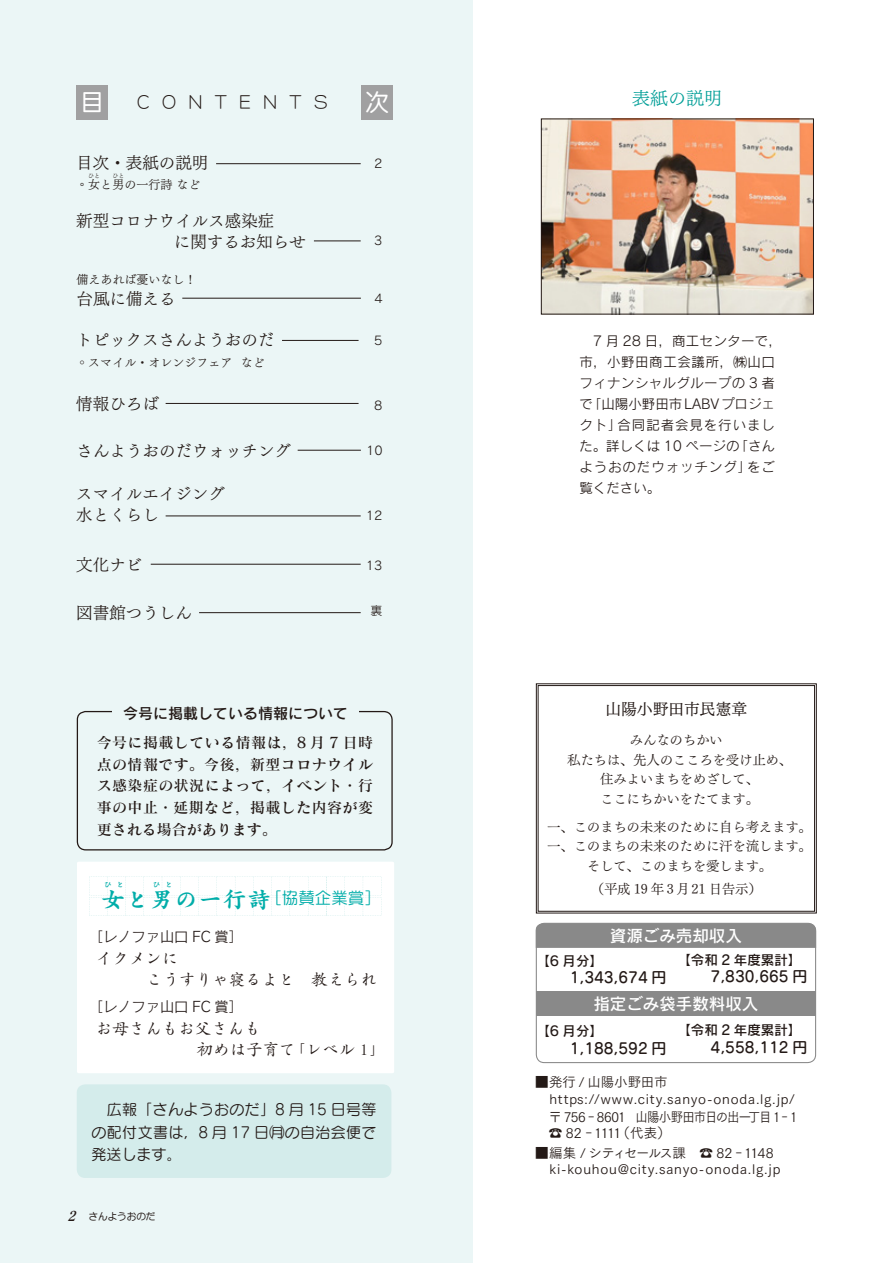
<style>
.page{position:relative;width:893px;height:1263px;background:#fff}
.page>*{position:absolute;margin:0;border:0;box-sizing:border-box;transform-origin:0 0}
.t1{font:24px "Anito Std M";color:#fff}
.t2{font:22.5px "Greco Std B";letter-spacing:.08em;color:#00ada9}
.t3{font:18px "Tsuku Min Pro LB";color:#009e97}
.t4{font:16.5px "Tsuku Min Pro LB";color:#231916}
.t5{font:16.5px "Greco Std M";color:#231916}
.いんふぉ本文{font:16.5px "Rodin Pro DB";color:#fff}
.t6{font:16.5px "Anito Std L";letter-spacing:.735em;color:#231916}
.t7{font:16.5px "Seurat Pro M";color:#00ada9}
.t8{font:15.75px "Tsuku Min Pro RB";color:#231916}
.t9{font:15px/21.8px "Matisse Pro N DB";letter-spacing:.03em;color:#231916;text-align:justify}
.t10{font:15px/22.5px "Seurat Pro M";letter-spacing:.025em;color:#231916;text-align:justify}
.t11{font:15px "Seurat Pro DB";color:#231916}
.t12{font:15px "Rodin Pro DB";color:#231916}
.t13{font:14.25px "Rodin Pro M";color:#231916}
.t14{font:13.5px "Tsuku Min Pro R";letter-spacing:-.02em;color:#231916}
.t15{font:13.5px/21px "Rodin Pro M";letter-spacing:.025em;color:#231916}
.t16{font:13.5px "Tsuku Go Pro R";letter-spacing:.06em;color:#231916}
.t17{font:13.5px "Rodin Pro N DB";color:#231916}
.t18{font:13.5px "Tsuku Go Pro R";letter-spacing:-.065em;color:#231916;scale:.96 1}
.t19{font:13.5px "Tsuku Go Pro R";letter-spacing:-.08em;color:#231916}
.t20{font:13.5px "Tsuku Go Pro R";letter-spacing:.015em;color:#231916}
.t21{font:13.5px "Tsuku Go Pro R";letter-spacing:-.015em;color:#231916}
.t22{font:12px "Tsuku Min Pro LB";color:#231916}
.t23{font:12px "Rodin Pro M";color:#231916}
.t24{font:9.75px "Anito Std M";letter-spacing:-.02em;color:#231916}
.t25{font:7.5px "Greco Std B";color:#00ada9}
.t26{font:6px "Tsuku Min Pro LB";color:#231916}
.s1{font-family:"Rodin Pro N M"}
.s2{font-family:"Matisse Eleganto Pro B";font-style:italic;font-size:13.5px}
</style>
<div class="page">
<svg style="left:536px;top:683px;width:281px;height:230px"></svg>
<div style="left:538px;top:685px;width:277px;height:226px;border:1px solid #231916"></div>
<div style="left:0;top:0;width:472px;height:1263px;background:#ebf6f6"></div>
<img style="left:543px;top:121px;width:269px;height:191px">
<div style="left:541px;top:119px;width:273px;height:195px;border:1px solid #231916"></div>
<div style="left:77px;top:1084px;width:314px;height:94px;background:#d4eceb;border-radius:9px"></div>
<div style="left:77px;top:862px;width:317px;height:211px;background:#fff;border-radius:2px"></div>
<svg style="left:89px;top:876px;width:293px;height:40px"></svg>
<div style="left:77px;top:711px;width:316px;height:139px;border:1px solid #231916;border-radius:8px"></div>
<div style="left:112px;top:706px;width:247px;height:15px;background:#ebf6f6"></div>
<div style="left:536px;top:991px;width:279px;height:25px;background:#898989"></div>
<div style="left:536px;top:923px;width:280px;height:25px;background:#898989"></div>
<div style="left:536px;top:923px;width:280px;height:140px;border:1px solid #898989;border-radius:8px"></div>
<div style="left:76px;top:85px;width:32px;height:34px;background:#a0a0a1"></div>
<div style="left:361px;top:85px;width:32px;height:34px;background:#a0a0a1"></div>
<hr style="left:314px;top:241px;width:47px;height:1px;background:#231916">
<hr style="left:166px;top:403px;width:193px;height:1px;background:#231916">
<hr style="left:282px;top:340px;width:77px;height:1px;background:#231916">
<hr style="left:151px;top:564px;width:210px;height:1px;background:#231916">
<hr style="left:199px;top:612px;width:162px;height:1px;background:#231916">
<hr style="left:166px;top:516px;width:195px;height:1px;background:#231916">
<hr style="left:182px;top:298px;width:179px;height:1px;background:#231916">
<hr style="left:298px;top:450px;width:63px;height:1px;background:#231916">
<hr style="left:216px;top:163px;width:145px;height:1px;background:#231916">
<p class="t1" style="left:80px;top:87px;width:25px">目</p>
<p class="t6" style="left:137px;top:91px;width:192px">CONTENTS</p>
<p class="t1" style="left:365px;top:87px;width:25px">次</p>
<p class="t3" style="left:632px;top:82px;width:91px">表紙の説明</p>
<p class="t4" style="left:76px;top:148px;width:133px">目次・表紙の説明</p>
<p class="t22" style="left:76px;top:173px;width:126px"><span class="s1">◦</span>女と男の一行詩 など</p>
<p class="t26" style="left:88px;top:170px;width:13px">ひと</p>
<p class="t26" style="left:112px;top:170px;width:13px">ひと</p>
<p class="t23" style="left:374px;top:156px;width:10px">2</p>
<p class="t4" style="left:76px;top:206px;width:199px">新型コロナウイルス感染症</p>
<p class="t4" style="left:174px;top:227px;width:133px">に関するお知らせ</p>
<p class="t23" style="left:374px;top:233px;width:10px">3</p>
<p class="t22" style="left:77px;top:269px;width:122px">備えあれば憂いなし！</p>
<p class="t4" style="left:77px;top:284px;width:101px">台風に備える</p>
<p class="t23" style="left:374px;top:290px;width:10px">4</p>
<p class="t4" style="left:76px;top:325px;width:199px">トピックスさんようおのだ</p>
<p class="t22" style="left:76px;top:352px;width:190px">◦スマイル・オレンジフェア など</p>
<p class="t23" style="left:374px;top:333px;width:10px">5</p>
<p class="t4" style="left:76px;top:389px;width:84px">情報ひろば</p>
<p class="t23" style="left:374px;top:397px;width:10px">8</p>
<p class="t4" style="left:77px;top:436px;width:216px">さんようおのだウォッチング</p>
<p class="t23" style="left:366px;top:442px;width:18px">10</p>
<p class="t4" style="left:76px;top:479px;width:150px">スマイルエイジング</p>
<p class="t4" style="left:76px;top:500px;width:84px">水とくらし</p>
<p class="t23" style="left:366px;top:508px;width:18px">12</p>
<p class="t4" style="left:76px;top:550px;width:67px">文化ナビ</p>
<p class="t23" style="left:366px;top:557px;width:18px">13</p>
<p class="t4" style="left:76px;top:598px;width:117px">図書館つうしん</p>
<p class="t23" style="left:370px;top:603px;width:13px">裏</p>
<p class="t12" style="left:123px;top:703px;width:227px">今号に掲載している情報について</p>
<p class="t9" style="left:97px;top:731px;width:278px">今号に掲載している情報は，8 月 7 日時点の情報です。今後，新型コロナウイルス感染症の状況によって，イベント・行事の中止・延期など，掲載した内容が変更される場合があります。</p>
<p class="t25" style="left:104px;top:879px;width:21px">ひ と</p>
<p class="t25" style="left:153px;top:879px;width:21px">ひ と</p>
<p class="t2" style="left:102px;top:884px;width:170px">女と男の一行詩</p>
<p class="t7" style="left:265px;top:887px;width:117px">［協賛企業賞］</p>
<p class="t13" style="left:89px;top:927px;width:156px">［レノファ山口 FC 賞］</p>
<p class="t5" style="left:96px;top:948px;width:84px">イクメンに</p>
<p class="t5" style="left:146px;top:969px;width:233px">こうすりゃ寝るよと　教えられ</p>
<p class="t13" style="left:89px;top:997px;width:156px">［レノファ山口 FC 賞］</p>
<p class="t5" style="left:96px;top:1018px;width:167px">お母さんもお父さんも</p>
<p class="t5" style="left:197px;top:1039px;width:190px">初めは子育て「レベル 1」</p>
<p class="t10" style="left:92px;top:1098px;width:286px">　広報「さんようおのだ」8 月 15 日号等の配付文書は，8 月 17 日㈪の自治会便で発送します。</p>
<p class="t24" style="left:67px;top:1210px;width:90px"><span class="s2">2</span> さんようおのだ</p>
<p class="t15" style="left:579px;top:330px;width:204px">　7 月 28 日，商工センターで，市，小野田商工会議所，㈱山口フィナンシャルグループの 3 者で「山陽小野田市 LABVプロジェクト」合同記者会見を行いました。詳しくは 10 ページの「さんようおのだウォッチング」をご覧ください。</p>
<p class="t8" style="left:605px;top:695px;width:143px">山陽小野田市民憲章</p>
<p class="t14" style="left:630px;top:728px;width:94px">みんなのちかい</p>
<p class="t14" style="left:567px;top:747px;width:227px">私たちは、先人のこころを受け止め、</p>
<p class="t14" style="left:600px;top:767px;width:161px">住みよいまちをめざして、</p>
<p class="t14" style="left:600px;top:786px;width:161px">ここにちかいをたてます。</p>
<p class="t14" style="left:547px;top:814px;width:266px">一、このまちの未来のために自ら考えます。</p>
<p class="t14" style="left:547px;top:834px;width:266px">一、このまちの未来のために汗を流します。</p>
<p class="t14" style="left:587px;top:853px;width:187px">そして、このまちを愛します。</p>
<p class="t14" style="left:591px;top:877px;width:173px">（平成 19 年 3 月21 日告示）</p>
<p class="いんふぉ本文" style="left:610px;top:925px;width:133px">資源ごみ売却収入</p>
<p class="t17" style="left:536px;top:952px;width:68px">【6 月分】</p>
<p class="t11" style="left:570px;top:968px;width:98px">1,343,674 円</p>
<p class="t17" style="left:677px;top:951px;width:126px">【令和 2 年度累計】</p>
<p class="t11" style="left:711px;top:967px;width:98px">7,830,665 円</p>
<p class="いんふぉ本文" style="left:593px;top:992px;width:166px">指定ごみ袋手数料収入</p>
<p class="t17" style="left:677px;top:1021px;width:126px">【令和 2 年度累計】</p>
<p class="t11" style="left:711px;top:1037px;width:98px">4,558,112 円</p>
<p class="t17" style="left:536px;top:1022px;width:68px">【6 月分】</p>
<p class="t11" style="left:570px;top:1038px;width:98px">1,188,592 円</p>
<p class="t21" style="left:535px;top:1071px;width:134px">■発行 / 山陽小野田市</p>
<p class="t16" style="left:535px;top:1087px;width:261px">　https://www.city.sanyo-onoda.lg.jp/</p>
<p class="t18" style="left:549px;top:1105px;width:260px">〒 756‐8601 山陽小野田市日の出一丁目 1‐1</p>
<p class="t20" style="left:535px;top:1122px;width:137px">　☎ 82‐1111（代表）</p>
<p class="t19" style="left:535px;top:1141px;width:240px">■編集 / シティセールス課　☎ 82‐1148</p>
<p class="t16" style="left:535px;top:1158px;width:247px">　ki-kouhou@city.sanyo-onoda.lg.jp</p>
</div>
